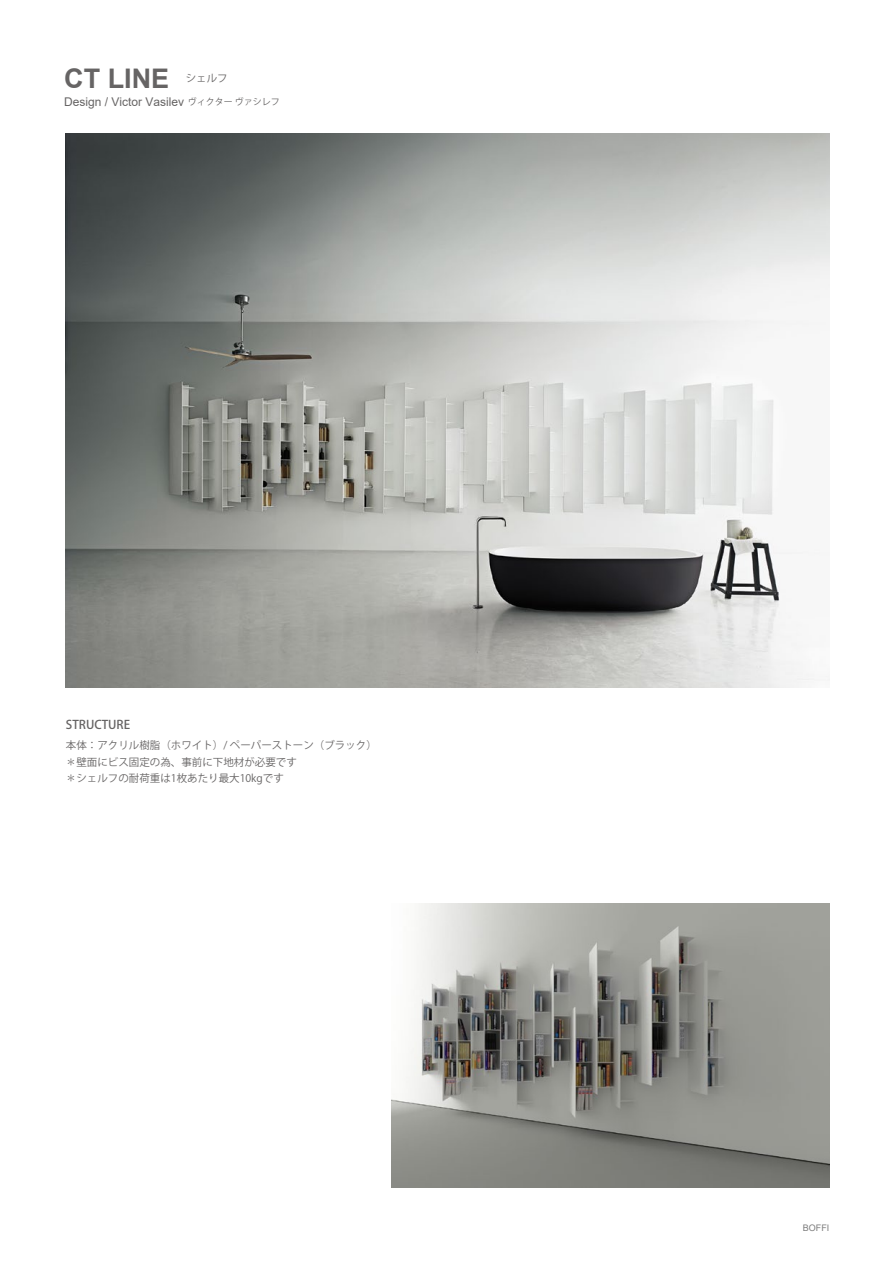
<style>
.page{position:relative;width:893px;height:1263px;background:#fff}
.page>*{position:absolute;margin:0;border:0;box-sizing:border-box;transform-origin:0 0}
.t1{font:700 27px "Arial";color:#666464}
.t2{font:12px "Arial";color:#666464}
.t3{font:500 12px "Koz Go Pro";color:#666464}
.t4{font:10.5px "Koz Go Pro";color:#666464}
.t5{font:9px "Arial";color:#7d7d7d}
.s1{font-family:"Koz Go Pro";font-size:9px}
</style>
<div class="page">
<img style="left:66px;top:134px;width:764px;height:554px">
<img style="left:392px;top:904px;width:438px;height:283px">
<h1 class="t1" style="left:64px;top:59px;width:107px">CT LINE</h1>
<p class="t4" style="left:186px;top:72px;width:44px">シェルフ</p>
<p class="t2" style="left:64px;top:94px;width:217px">Design / Victor Vasilev <span class="s1">ヴィクター ヴァシレフ</span></p>
<p class="t3" style="left:66px;top:717px;width:66px">STRUCTURE</p>
<p class="t4" style="left:66px;top:738px;width:312px">本体：アクリル樹脂（ホワイト）/ ペーパーストーン（ブラック）</p>
<p class="t4" style="left:66px;top:756px;width:233px">＊壁面にビス固定の為、事前に下地材が必要です</p>
<p class="t4" style="left:66px;top:771px;width:219px">＊シェルフの耐荷重は1枚あたり最大10kgです</p>
<p class="t5" style="left:803px;top:1221px;width:28px">BOFFI</p>
</div>
